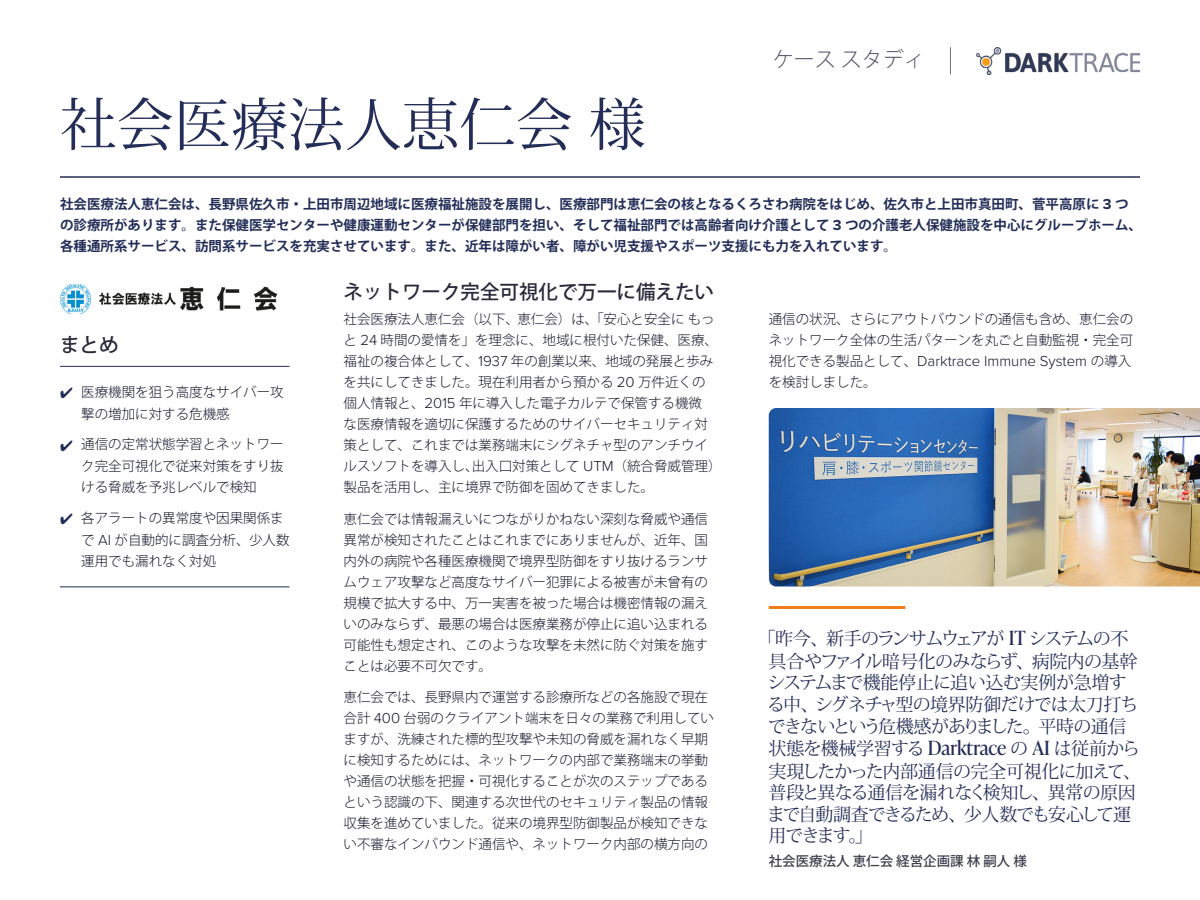
<style>
.page{position:relative;width:1200px;height:900px;background:#fff}
.page>*{position:absolute;margin:0;border:0;box-sizing:border-box;transform-origin:0 0}
.Jpn_-_Front_Cover{font:57px "Koz Min Pr 6 N";color:#232d57}
.t1{font:300 21px "Koz Go Pr 6 N";color:#595468}
.Jpn_-_Sub_Heading{font:500 19.5px "Koz Go Pr 6 N";color:#292939}
.Jpn_-_Small_Pull_Out{font:18px/21.9px "Koz Min Pr 6 N";letter-spacing:-.045em;color:#232d57}
.Jpn_-_Small_Pull_Out-2{font:18px "Koz Min Pr 6 N";letter-spacing:-.095em;color:#232d57}
.Jpn_-_Small_Pull_Out-3{font:18px "Koz Min Pr 6 N";letter-spacing:-.02em;color:#232d57}
.Jpn_-_Body_-_DS{font:300 15px "Proxima Nova";color:#15162b}
.Jpn_-_Introduction{font:700 15px "Proxima Nova";color:#232d57}
.Jpn_-_Body_-_DS-2{font:300 13.5px/21px "Koz Go Pr 6 N";color:#15162b}
.Jpn_-_Introduction-2{font:700 13.5px/21px "Koz Go Pr 6 N";color:#232d57}
.Jpn_-_Body_Quote_Nam{font:500 13.5px "Koz Go Pr 6 N";color:#3e3e4d}
.s1{font-family:"Ivy Presto Headline";font-size:19.5px}
</style>
<div class="page">
<img style="left:976px;top:47px;width:164px;height:28px">
<svg style="left:950px;top:47px;width:1px;height:28px"></svg>
<hr style="left:60px;top:176px;width:1080px;height:2px;background:#232d57">
<hr style="left:60px;top:366px;width:230px;height:1px;background:#232d57">
<hr style="left:60px;top:586px;width:230px;height:1px;background:#232d57">
<img style="left:769px;top:408px;width:431px;height:178px">
<hr style="left:769px;top:606px;width:136px;height:3px;background:#ef7e19">
<img style="left:60px;top:284px;width:218px;height:29px">
<p class="Jpn_-_Front_Cover" style="left:60px;top:92px;width:587px">社会医療法人恵仁会様</p>
<h2 class="t1" style="left:773px;top:48px;width:154px">ケーススタディ</h2>
<p class="Jpn_-_Introduction-2" style="left:845px;top:193px;width:298px;text-indent:-785px">社会医療法人恵仁会は、長野県佐久市・上田市周辺地域に医療福祉施設を展開し、医療部門は恵仁会の核となるくろさわ病院をはじめ、佐久市と上田市真田町、菅平高原に<br>つの介護老人保健施設を中心にグループホーム、</p>
<p class="Jpn_-_Introduction" style="left:1103px;top:192px;width:10px">3</p>
<p class="Jpn_-_Introduction-2" style="left:1115px;top:193px;width:15px">つ</p>
<p class="Jpn_-_Introduction-2" style="left:60px;top:215px;width:838px">の診療所があります。また保健医学センターや健康運動センターが保健部門を担い、そして福祉部門では高齢者向け介護として<br>各種通所系サービス、訪問系サービスを充実させています。また、近年は障がい者、障がい児支援やスポーツ支援にも力を入れています。</p>
<p class="Jpn_-_Introduction" style="left:833px;top:213px;width:10px">3</p>
<p class="Jpn_-_Sub_Heading" style="left:60px;top:334px;width:60px">まとめ</p>
<p class="Jpn_-_Body_-_DS-2" style="left:81px;top:382px;width:204px">医療機関を狙う高度なサイバー攻</p>
<p class="Jpn_-_Body_-_DS-2" style="left:81px;top:403px;width:150px">撃の増加に対する危機感</p>
<p class="Jpn_-_Body_-_DS-2" style="left:81px;top:434px;width:204px">通信の定常状態学習とネットワー</p>
<p class="Jpn_-_Body_-_DS-2" style="left:81px;top:456px;width:204px">ク完全可視化で従来対策をすり抜ける脅威を予兆レベルで検知</p>
<p class="Jpn_-_Body_-_DS-2" style="left:81px;top:508px;width:204px">各アラートの異常度や因果関係ま</p>
<p class="Jpn_-_Body_-_DS-2" style="left:115px;top:529px;width:176px">が自動的に調査分析、少人数</p>
<p class="Jpn_-_Body_-_DS-2" style="left:81px;top:530px;width:137px">で<br>運用でも漏れなく対処</p>
<p class="Jpn_-_Body_-_DS" style="left:98px;top:528px;width:15px">AI</p>
<p class="Jpn_-_Sub_Heading" style="left:344px;top:281px;width:372px">ネットワーク完全可視化で万一に備えたい</p>
<p class="Jpn_-_Body_-_DS-2" style="left:344px;top:309px;width:376px;text-align:right">社会医療法人恵仁会（以下、恵仁会）は、「安心と安全にもっ時間の愛情を」を理念に、地域に根付いた保健、医療、</p>
<p class="Jpn_-_Body_-_DS-2" style="left:344px;top:330px;width:15px">と</p>
<p class="Jpn_-_Body_-_DS" style="left:360px;top:329px;width:18px">24</p>
<p class="Jpn_-_Body_-_DS-2" style="left:344px;top:351px;width:136px">福祉の複合体として、</p>
<p class="Jpn_-_Body_-_DS-2" style="left:511px;top:351px;width:204px">年の創業以来、地域の発展と歩み</p>
<p class="Jpn_-_Body_-_DS" style="left:478px;top:350px;width:31px">1937</p>
<p class="Jpn_-_Body_-_DS-2" style="left:459px;top:372px;width:244px;text-indent:-116px">を共にしてきました。現在利用者から預かる<br>年に導入した電子カルテで保管する機微</p>
<p class="Jpn_-_Body_-_DS-2" style="left:638px;top:372px;width:69px">万件近くの</p>
<p class="Jpn_-_Body_-_DS" style="left:617px;top:371px;width:19px">20</p>
<p class="Jpn_-_Body_-_DS-2" style="left:344px;top:393px;width:82px">個人情報と、</p>
<p class="Jpn_-_Body_-_DS-2" style="left:344px;top:414px;width:366px">な医療情報を適切に保護するためのサイバーセキュリティ対</p>
<p class="Jpn_-_Body_-_DS-2" style="left:344px;top:435px;width:366px">策として、これまでは業務端末にシグネチャ型のアンチウイ</p>
<p class="Jpn_-_Body_-_DS-2" style="left:614px;top:456px;width:109px">（統合脅威管理(</p>
<p class="Jpn_-_Body_-_DS" style="left:424px;top:392px;width:33px">2015</p>
<p class="Jpn_-_Body_-_DS-2" style="left:472px;top:456px;width:109px">出入口対策として</p>
<p class="Jpn_-_Body_-_DS-2" style="left:344px;top:456px;width:312px">ルスソフトを導入し、<br>製品を活用し、主に境界で防御を固めてきました。</p>
<p class="Jpn_-_Body_-_DS-2" style="left:344px;top:508px;width:366px;text-align:justify">恵仁会では情報漏えいにつながりかねない深刻な脅威や通信異常が検知されたことはこれまでにありませんが、近年、国内外の病院や各種医療機関で境界型防御をすり抜けるランサムウェア攻撃など高度なサイバー犯罪による被害が未曾有の規模で拡大する中、万一実害を被った場合は機密情報の漏えいのみならず、最悪の場合は医療業務が停止に追い込まれる可能性も想定され、このような攻撃を未然に防ぐ対策を施すことは必要不可欠です。</p>
<p class="Jpn_-_Body_-_DS-2" style="left:404px;top:687px;width:312px;text-indent:-60px">恵仁会では、長野県内で運営する診療所などの各施設で現在台弱のクライアント端末を日々の業務で利用してい</p>
<p class="Jpn_-_Body_-_DS" style="left:583px;top:455px;width:32px">UTM</p>
<p class="Jpn_-_Body_-_DS-2" style="left:344px;top:708px;width:366px">合計<br>ますが、洗練された標的型攻撃や未知の脅威を漏れなく早期に検知するためには、ネットワークの内部で業務端末の挙動や通信の状態を把握・可視化することが次のステップであるという認識の下、関連する次世代のセキュリティ製品の情報収集を進めていました。従来の境界型防御製品が検知できない不審なインバウンド通信や、ネットワーク内部の横方向の</p>
<p class="Jpn_-_Body_-_DS" style="left:374px;top:707px;width:28px">400</p>
<p class="Jpn_-_Body_-_DS-2" style="left:769px;top:309px;width:366px;text-align:right">通信の状況、さらにアウトバウンドの通信も含め、恵仁会のネットワーク全体の生活パターンを丸ごと自動監視・完全可の導入</p>
<p class="Jpn_-_Body_-_DS-2" style="left:769px;top:351px;width:150px">視化できる製品として、を検討しました。</p>
<p class="Jpn_-_Body_-_DS" style="left:917px;top:350px;width:171px">Darktrace Immune System</p>
<p class="Jpn_-_Small_Pull_Out-2" style="left:758px;top:628px;width:372px">「昨今、新手のランサムウェアが <span class="s1">IT</span> システムの不</p>
<p class="Jpn_-_Small_Pull_Out" style="left:769px;top:651px;width:370px">具合やファイル暗号化のみならず、病院内の基幹</p>
<p class="Jpn_-_Small_Pull_Out-3" style="left:767px;top:673px;width:361px">システムまで機能停止に追い込む実例が急増す</p>
<p class="Jpn_-_Small_Pull_Out" style="left:815px;top:694px;width:325px">シグネチャ型の境界防御だけでは太刀打ち</p>
<p class="Jpn_-_Small_Pull_Out" style="left:767px;top:694px;width:375px">る中、<br>できないという危機感がありました。平時の通信状態を機械学習する <span class="s1">Darktrace</span> の <span class="s1">AI</span> は従前から実現したかった内部通信の完全可視化に加えて、普段と異なる通信を漏れなく検知し、異常の原因まで自動調査できるため、少人数でも安心して運用できます「。</p>
<p class="Jpn_-_Body_Quote_Nam" style="left:769px;top:853px;width:260px">社会医療法人恵仁会経営企画課林嗣人様</p>
</div>
